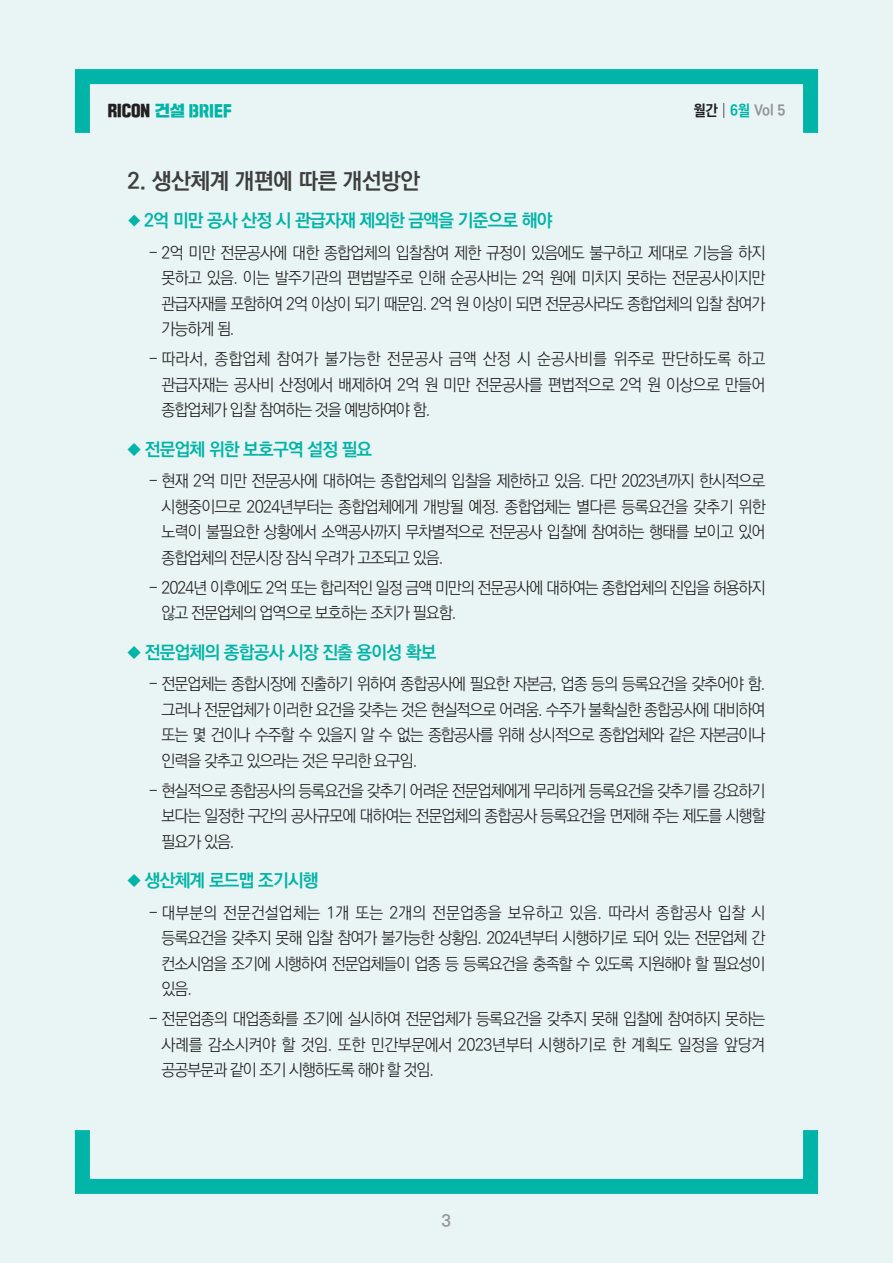
<style>
.page{position:relative;width:893px;height:1263px;background:#e8f5f4}
.page>*{position:absolute;margin:0;border:0;box-sizing:border-box;transform-origin:0 0}
.t1{font:700 22.5px "Ko Pub World Dotum";letter-spacing:-.02em;color:#3e3e3f}
.t2{font:700 18px "Ko Pub World Dotum";letter-spacing:-.045em;color:#00b4a7}
.t3{font:300 16.5px/25.5px "Ko Pub World Dotum";letter-spacing:-.065em;color:#231f20;text-align:justify}
.t4{font:700 16.5px "Ko Pub World Dotum";color:#939598}
.t5{font:15px "SD Gd Gothic";color:#231f20}
.t6{font:15px "SD Gt Neo Cond g Bd";color:#939598}
.s1{color:#00b4a7}
.s2{font-family:"SD Action Stencil a Solid";color:#00b4a7}
.s3{color:#231f20}
.s4{font-family:"SD Gothic Neoa e Md";font-weight:400;font-size:15px}
.s5{font-size:15px}
</style>
<div class="page">
<div style="left:75px;top:1122px;width:743px;height:72px;border:15px solid #00b4a7"></div>
<div style="left:75px;top:69px;width:743px;height:71px;border:15px solid #00b4a7"></div>
<p class="t5" style="left:108px;top:103px;width:125px">RICON <span class="s1">건설</span> <span class="s2">BRIEF</span></p>
<p class="t6" style="left:694px;top:103px;width:93px"><span class="s3">월간┃</span><span class="s1">6월</span> Vol 5</p>
<h1 class="t1" style="left:128px;top:165px;width:294px">2. 생산체계 개편에 따른 개선방안</h1>
<p class="t2" style="left:128px;top:207px;width:427px"><span class="s4">◆</span> 2억 미만 공사 산정 시 관급자재 제외한 금액을 기준으로 해야</p>
<p class="t3" style="left:162px;top:240px;width:605px;text-indent:-13px">- 2억 미만 전문공사에 대한 종합업체의 입찰참여 제한 규정이 있음에도 불구하고 제대로 기능을 하지 못하고 있음. 이는 발주기관의 편법발주로 인해 순공사비는 2억 원에 미치지 못하는 전문공사이지만 관급자재를 포함하여 2억 이상이 되기 때문임. 2억 원 이상이 되면 전문공사라도 종합업체의 입찰 참여가 가능하게 됨.</p>
<p class="t3" style="left:162px;top:347px;width:605px;text-indent:-13px">- 따라서, 종합업체 참여가 불가능한 전문공사 금액 산정 시 순공사비를 위주로 판단하도록 하고 관급자재는 공사비 산정에서 배제하여 2억 원 미만 전문공사를 편법적으로 2억 원 이상으로 만들어 종합업체가 입찰 참여하는 것을 예방하여야 함.</p>
<p class="t2" style="left:128px;top:436px;width:246px"><span class="s5">◆</span> 전문업체 위한 보호구역 설정 필요</p>
<p class="t3" style="left:162px;top:469px;width:606px;text-indent:-13px">- 현재 2억 미만 전문공사에 대하여는 종합업체의 입찰을 제한하고 있음. 다만 2023년까지 한시적으로 시행중이므로 2024년부터는 종합업체에게 개방될 예정. 종합업체는 별다른 등록요건을 갖추기 위한 노력이 불필요한 상황에서 소액공사까지 무차별적으로 전문공사 입찰에 참여하는 행태를 보이고 있어 종합업체의 전문시장 잠식 우려가 고조되고 있음.</p>
<p class="t3" style="left:162px;top:575px;width:605px;text-indent:-13px">- 2024년 이후에도 2억 또는 합리적인 일정 금액 미만의 전문공사에 대하여는 종합업체의 진입을 허용하지 않고 전문업체의 업역으로 보호하는 조치가 필요함.</p>
<p class="t2" style="left:128px;top:639px;width:310px"><span class="s5">◆</span> 전문업체의 종합공사 시장 진출 용이성 확보</p>
<p class="t3" style="left:162px;top:672px;width:605px;text-indent:-13px">- 전문업체는 종합시장에 진출하기 위하여 종합공사에 필요한 자본금, 업종 등의 등록요건을 갖추어야 함. 그러나 전문업체가 이러한 요건을 갖추는 것은 현실적으로 어려움. 수주가 불확실한 종합공사에 대비하여 또는 몇 건이나 수주할 수 있을지 알 수 없는 종합공사를 위해 상시적으로 종합업체와 같은 자본금이나 인력을 갖추고 있으라는 것은 무리한 요구임.</p>
<p class="t3" style="left:162px;top:778px;width:605px;text-indent:-13px">- 현실적으로 종합공사의 등록요건을 갖추기 어려운 전문업체에게 무리하게 등록요건을 갖추기를 강요하기 보다는 일정한 구간의 공사규모에 대하여는 전문업체의 종합공사 등록요건을 면제해 주는 제도를 시행할 필요가 있음.</p>
<p class="t2" style="left:128px;top:867px;width:193px"><span class="s5">◆</span> 생산체계 로드맵 조기시행</p>
<p class="t3" style="left:162px;top:900px;width:605px;text-indent:-13px">- 대부분의 전문건설업체는 1개 또는 2개의 전문업종을 보유하고 있음. 따라서 종합공사 입찰 시 등록요건을 갖추지 못해 입찰 참여가 불가능한 상황임. 2024년부터 시행하기로 되어 있는 전문업체 간 컨소시엄을 조기에 시행하여 전문업체들이 업종 등 등록요건을 충족할 수 있도록 지원해야 할 필요성이 있음.</p>
<p class="t3" style="left:162px;top:1007px;width:605px;text-indent:-13px">- 전문업종의 대업종화를 조기에 실시하여 전문업체가 등록요건을 갖추지 못해 입찰에 참여하지 못하는 사례를 감소시켜야 할 것임. 또한 민간부문에서 2023년부터 시행하기로 한 계획도 일정을 앞당겨 공공부문과 같이 조기 시행하도록 해야 할 것임.</p>
<p class="t4" style="left:442px;top:1209px;width:11px">3</p>
</div>
